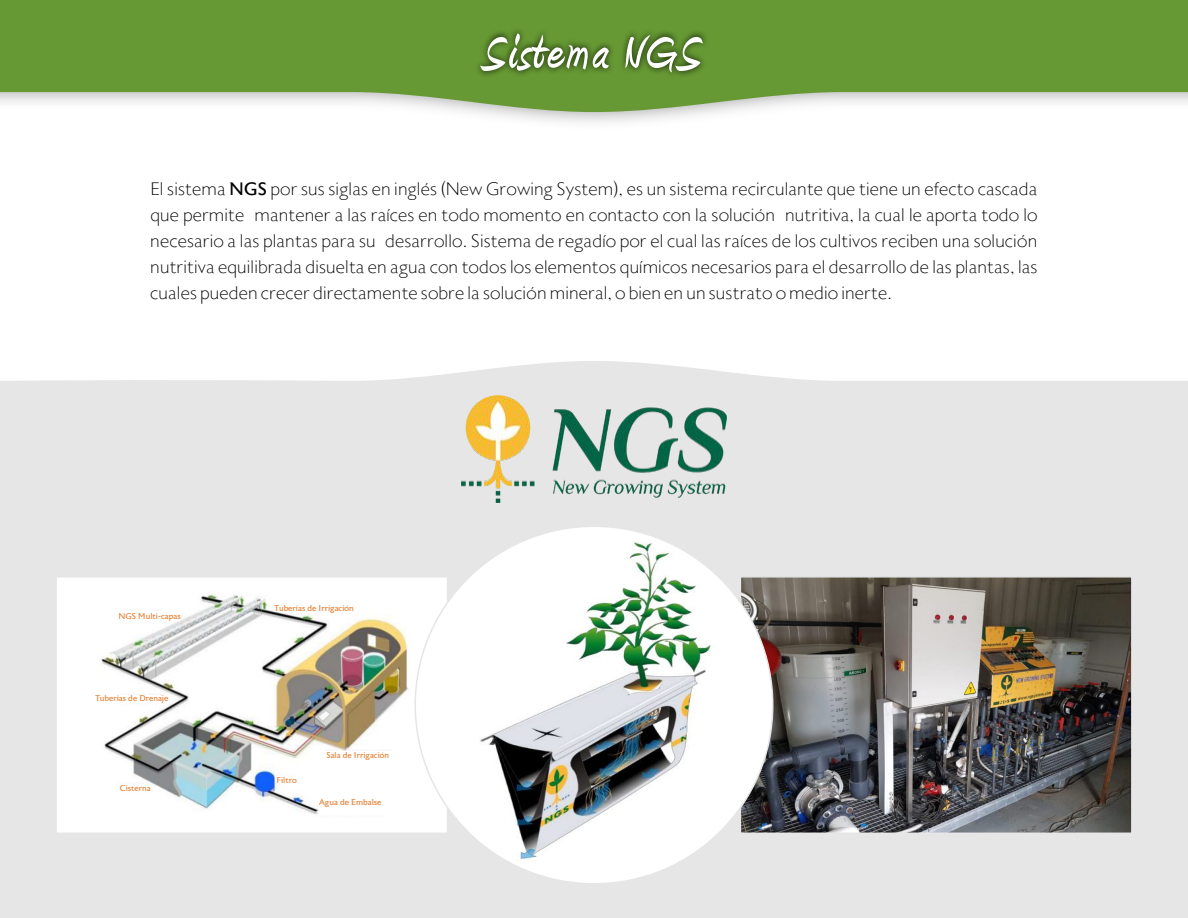
<style>
.page{position:relative;width:1188px;height:918px;background:#fff}
.page>*{position:absolute;margin:0;border:0;box-sizing:border-box;transform-origin:0 0}
.t1{font:700 60.15px "Amienne";letter-spacing:.05em;color:#fff}
.t2{font:18px/26.1px "Astoria EXTRALIGHT";color:#000;text-align:justify}
.t3{font:8.4px "Astoria Roman";color:#e68033}
.s1{font-family:"Astoria Roman"}
</style>
<div class="page">
<div style="left:0;top:361px;width:1188px;height:557px;background:#e6e6e6"></div>
<svg style="left:0;top:0;width:1188px;height:112px;background:#7ba650"></svg>
<div style="left:468px;top:22px;width:246px;height:62px;background:#000;opacity:.78"></div>
<img style="left:461px;top:396px;width:266px;height:106px">
<div style="left:56px;top:577px;width:392px;height:256px;background:#fff"></div>
<img style="left:101px;top:594px;width:308px;height:221px">
<div style="left:55px;top:576px;width:393px;height:258px;border:2px solid #e6e6e6"></div>
<img style="left:743px;top:579px;width:387px;height:252px">
<div style="left:740px;top:576px;width:393px;height:258px;border:2px solid #e6e6e6"></div>
<div style="left:415px;top:526px;width:358px;height:358px;background:#fff;border-radius:50%"></div>
<img style="left:464px;top:534px;width:256px;height:340px">
<h1 class="t1" style="left:484px;top:27px;width:217px">Sistema NGS</h1>
<p class="t2" style="left:150px;top:178px;width:889px">El sistema <span class="s1">NGS</span> por sus siglas en inglés (New Growing System), es un sistema recirculante que tiene un efecto cascada que permite mantener a las raíces en todo momento en contacto con la solución nutritiva, la cual le aporta todo lo necesario a las plantas para su desarrollo. Sistema de regadío por el cual las raíces de los cultivos reciben una solución nutritiva equilibrada disuelta en agua con todos los elementos químicos necesarios para el desarrollo de las plantas, las cuales pueden crecer directamente sobre la solución mineral, o bien en un sustrato o medio inerte.</p>
<p class="t3" style="left:119px;top:613px;width:64px">NGS Multi-capas</p>
<p class="t3" style="left:95px;top:695px;width:75px">Tuberías de Drenaje</p>
<p class="t3" style="left:120px;top:784px;width:33px">Cisterna</p>
<p class="t3" style="left:274px;top:604px;width:81px">Tuberías de Irrigación</p>
<p class="t3" style="left:276px;top:776px;width:22px">Filtro</p>
<p class="t3" style="left:326px;top:752px;width:64px">Sala de Irrigación</p>
<p class="t3" style="left:319px;top:799px;width:64px">Agua de Embalse</p>
</div>
